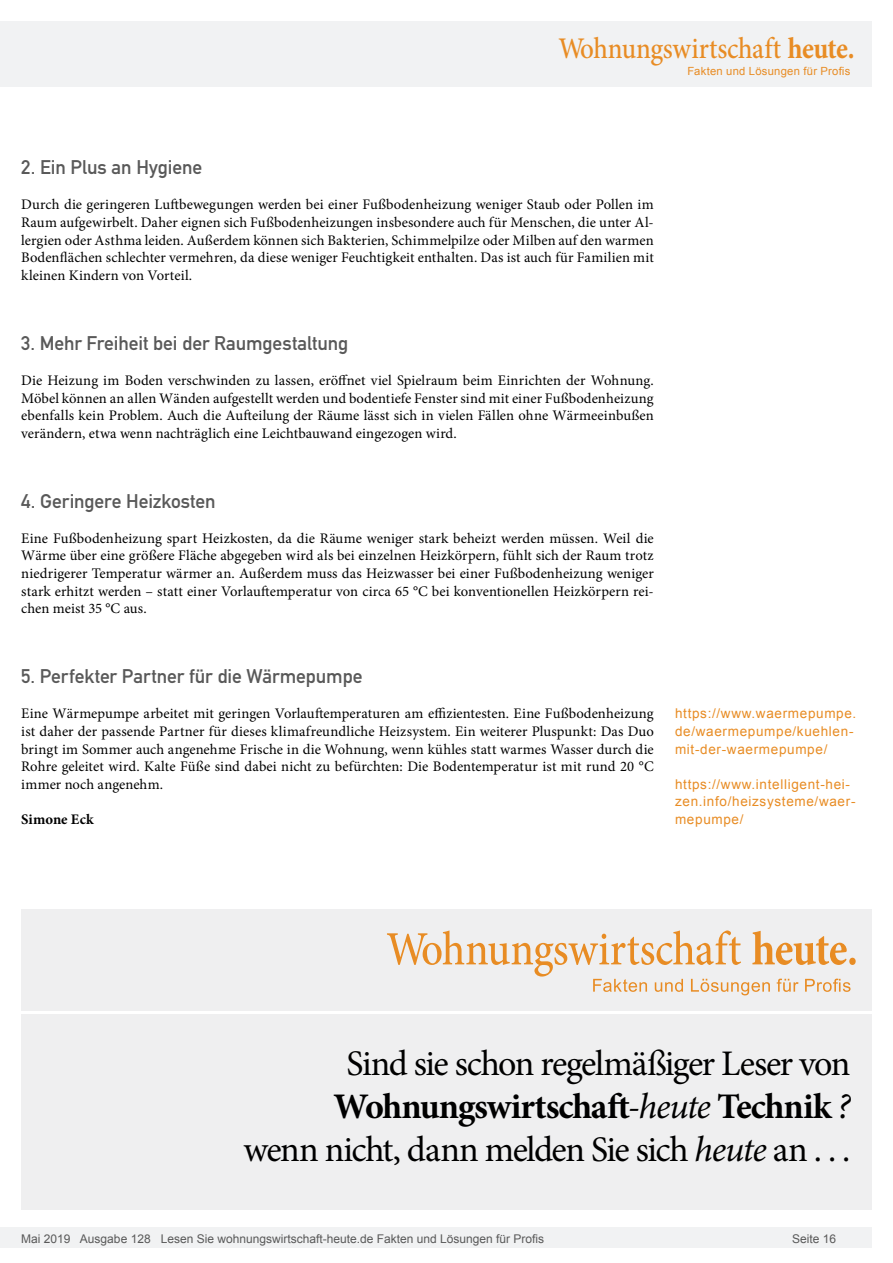
<style>
.page{position:relative;width:893px;height:1263px;background:#fff}
.page>*{position:absolute;margin:0;border:0;box-sizing:border-box;transform-origin:0 0}
.t1{font:36px/43.2px "Minion Pro";letter-spacing:-.04em;color:#000;text-align:right}
.t2{font:500 30px "Minion Pro";letter-spacing:-.01em;color:#e88c24;scale:.9 1}
.t3{font:19.5px "DIN Mittelschrift";letter-spacing:-.005em;color:#595959}
.t4{font:14.7px/17.5px "Minion Pro";letter-spacing:.005em;color:#000;text-align:justify}
.t5{font:700 14.7px "Minion Pro";color:#000}
.t6{font:13.5px/17.5px "Arial";letter-spacing:.05em;color:#e88c24}
.t7{font:12px "Arial";color:#595959}
.t8{font:11.25px "Arial";letter-spacing:.025em;color:#e88c24}
.s1{font-weight:700}
.s2{font-style:italic}
</style>
<div class="page">
<div style="left:0;top:1227px;width:872px;height:20px;background:#f1f2f3"></div>
<div style="left:0;top:21px;width:872px;height:66px;background:#f1f2f3"></div>
<div style="left:21px;top:1014px;width:851px;height:196px;background:#efeff0"></div>
<div style="left:21px;top:909px;width:851px;height:101px;background:#efeff0"></div>
<svg style="left:387px;top:930px;width:469px;height:65px"></svg>
<h2 class="t2" style="left:558px;top:28px;width:331px">Wohnungswirtschaft <span class="s1">heute.</span></h2>
<p class="t8" style="left:687px;top:63px;width:165px">Fakten und Lösungen für Profis</p>
<h3 class="t3" style="left:21px;top:156px;width:182px">2. Ein Plus an Hygiene</h3>
<p class="t4" style="left:21px;top:196px;width:634px">Durch die geringeren Luftbewegungen werden bei einer Fußbodenheizung weniger Staub oder Pollen im Raum aufgewirbelt. Daher eignen sich Fußbodenheizungen insbesondere auch für Menschen, die unter Al&shy;lergien oder Asthma leiden. Außerdem können sich Bakterien, Schimmelpilze oder Milben auf den warmen Bodenflächen schlechter vermehren, da diese weniger Feuchtigkeit enthalten. Das ist auch für Familien mit kleinen Kindern von Vorteil.</p>
<h3 class="t3" style="left:21px;top:332px;width:328px">3. Mehr Freiheit bei der Raumgestaltung</h3>
<p class="t4" style="left:21px;top:372px;width:634px">Die Heizung im Boden verschwinden zu lassen, eröffnet viel Spielraum beim Einrichten der Wohnung.<br>Möbel können an allen Wänden aufgestellt werden und bodentiefe Fenster sind mit einer Fußbodenheizung ebenfalls kein Problem. Auch die Aufteilung der Räume lässt sich in vielen Fällen ohne Wärmeeinbußen verändern, etwa wenn nachträglich eine Leichtbauwand eingezogen wird.</p>
<h3 class="t3" style="left:21px;top:489px;width:196px">4. Geringere Heizkosten</h3>
<p class="t4" style="left:21px;top:529px;width:634px">Eine Fußbodenheizung spart Heizkosten, da die Räume weniger stark beheizt werden müssen. Weil die Wärme über eine größere Fläche abgegeben wird als bei einzelnen Heizkörpern, fühlt sich der Raum trotz niedrigerer Temperatur wärmer an. Außerdem muss das Heizwasser bei einer Fußbodenheizung weniger stark erhitzt werden – statt einer Vorlauftemperatur von circa 65 °C bei konventionellen Heizkörpern rei&shy;chen meist 35 °C aus.</p>
<h3 class="t3" style="left:21px;top:665px;width:343px">5. Perfekter Partner für die Wärmepumpe</h3>
<p class="t4" style="left:21px;top:705px;width:634px">Eine Wärmepumpe arbeitet mit geringen Vorlauftemperaturen am effizientesten. Eine Fußbodenheizung ist daher der passende Partner für dieses klimafreundliche Heizsystem. Ein weiterer Pluspunkt: Das Duo bringt im Sommer auch angenehme Frische in die Wohnung, wenn kühles statt warmes Wasser durch die Rohre geleitet wird. Kalte Füße sind dabei nicht zu befürchten: Die Bodentemperatur ist mit rund 20 °C immer noch angenehm.</p>
<p class="t5" style="left:21px;top:809px;width:74px">Simone Eck</p>
<p class="t6" style="left:675px;top:705px;width:183px">https://www.waermepumpe. de/waermepumpe/kuehlen&shy;mit-der-waermepumpe/</p>
<p class="t6" style="left:675px;top:775px;width:182px">https://www.intelligent-hei&shy;zen.info/heizsysteme/waer&shy;mepumpe/</p>
<h1 class="t1" style="left:244px;top:1042px;width:608px">Sind sie schon regelmäßiger Leser von<br><span class="s1">Wohnungswirtschaft</span>-<span class="s2">heute</span> <span class="s1">Technik</span> <span class="s2">?<br></span>wenn nicht, dann melden Sie sich <span class="s2">heute</span> an . . .</h1>
<p class="t7" style="left:21px;top:1230px;width:524px">Mai 2019 Ausgabe 128 Lesen Sie wohnungswirtschaft-heute.de Fakten und Lösungen für Profis</p>
<p class="t7" style="left:792px;top:1231px;width:46px">Seite 16</p>
</div>
